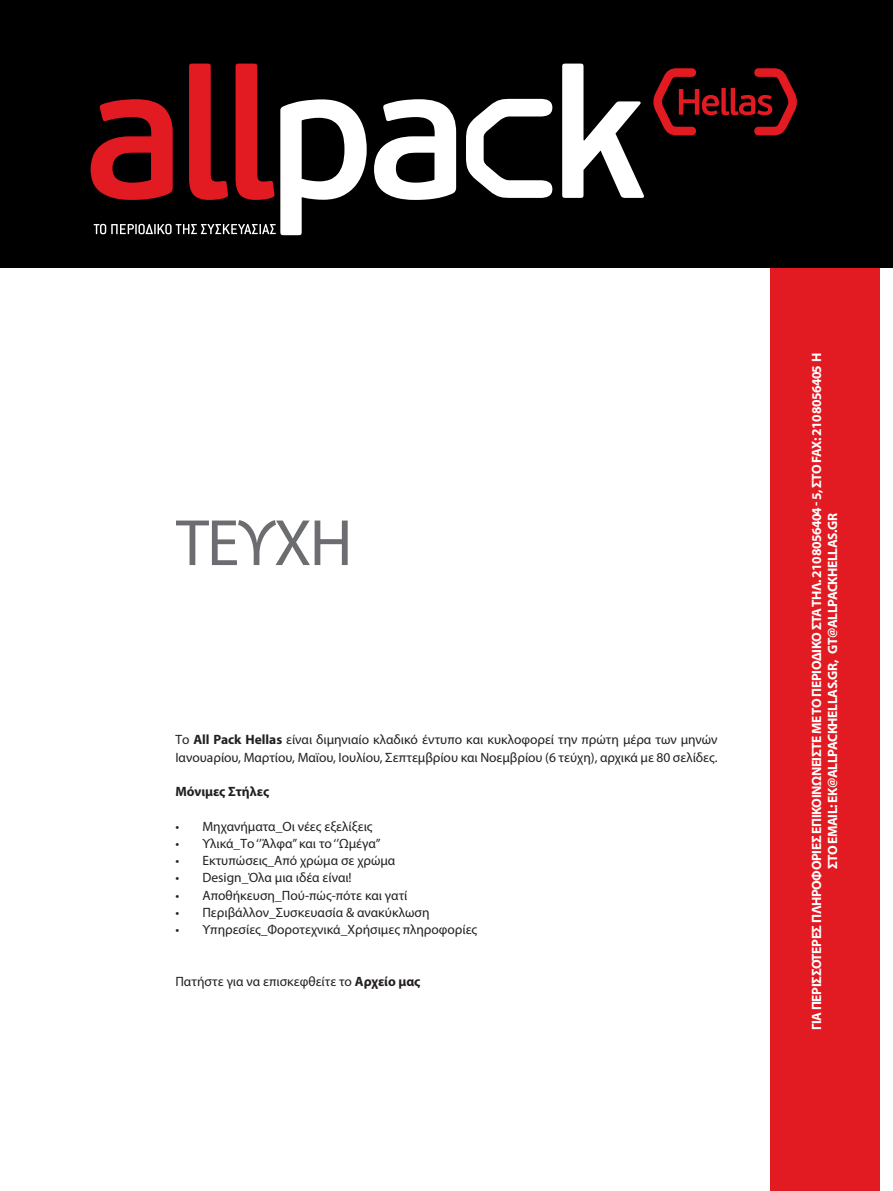
<style>
.page{position:relative;width:893px;height:1191px;background:#fff}
.page>*{position:absolute;margin:0;border:0;box-sizing:border-box;transform-origin:0 0}
.t1{font:66px "Myriad Pro";color:#6c6d70}
.t2{font:13.5px/17.2px "Myriad Pro";color:#231f20}
.t3{font:700 13.5px/16.2px "Myriad Pro";letter-spacing:-.03em;color:#fff;text-align:center}
.t4{font:700 13.5px "Myriad Pro";color:#231f20}
.s1{font-weight:700}
</style>
<div class="page">
<div style="left:771px;top:15px;width:109px;height:1176px;background:#e21a21"></div>
<div style="left:0;top:0;width:893px;height:268px;background:#000001"></div>
<svg style="left:91px;top:64px;width:276px;height:171px"></svg>
<svg style="left:374px;top:99px;width:82px;height:101px"></svg>
<svg style="left:466px;top:99px;width:86px;height:99px"></svg>
<svg style="left:562px;top:64px;width:82px;height:134px"></svg>
<svg style="left:653px;top:68px;width:144px;height:67px"></svg>
<h1 class="t1" style="left:176px;top:502px;width:66px">Τεύχη</h1>
<p class="t2" style="left:175px;top:731px;width:544px">Το <span class="s1">Αll Pack Hellas</span> είναι διμηνιαίο κλαδικό έντυπο και κυκλοφορεί την πρώτη μέρα των μηνών<br>Ιανουaρίου, Μαρτίου, Μαϊου, Ιουλίου, Σεπτεμβρίου και Νοεμβρίου (6 τεύχη), αρχικά με 80 σελίδες.</p>
<p class="t4" style="left:175px;top:782px;width:95px">Μόνιμες Στήλες</p>
<p class="t2" style="left:175px;top:817px;width:199px">• Μηχανήματα_Οι νέες εξελίξεις</p>
<p class="t2" style="left:175px;top:834px;width:207px">• Υλικά_Το‘’Άλφα’’ και το‘’Ωμέγα’’</p>
<p class="t2" style="left:175px;top:851px;width:221px">• Εκτυπώσεις_Από χρώμα σε χρώμα</p>
<p class="t2" style="left:175px;top:869px;width:178px">• Design_Όλα μια ιδέα είναι!</p>
<p class="t2" style="left:175px;top:886px;width:233px">• Αποθήκευση_Πού-πώς-πότε και γατί</p>
<p class="t2" style="left:175px;top:903px;width:256px">• Περιβάλλον_Συσκευασία &amp; ανακύκλωση</p>
<p class="t2" style="left:175px;top:920px;width:303px">• Υπηρεσίες_Φοροτεχνικά_Χρήσιμες πληροφορίες</p>
<p class="t2" style="left:175px;top:972px;width:247px">Πατήστε για να επισκεφθείτε το <span class="s1">Αρχείο μας</span></p>
<p class="t3" style="left:808px;top:1030px;width:677px;rotate:-90deg">Για περισσότερες πληροφορίες επικοινωνείστε με το περιοδικό στα τηλ. 210 8056404 - 5, στο fax: 210 8056405 ή στο email: ek@allpackhellas.gr, gt@allpackhellas.gr</p>
</div>
